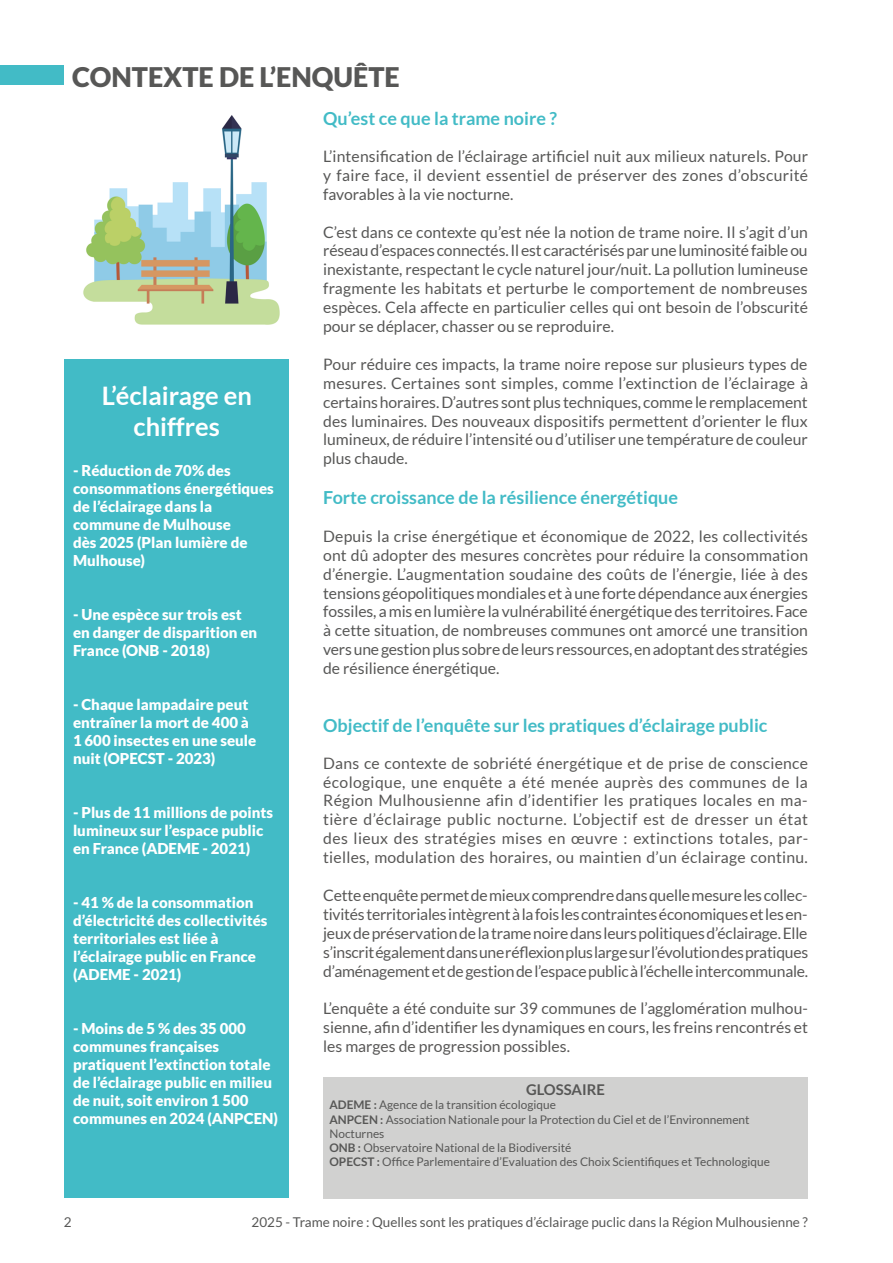
<style>
.page{position:relative;width:893px;height:1263px;background:#fff}
.page>*{position:absolute;margin:0;border:0;box-sizing:border-box;transform-origin:0 0}
.t1{font:900 27px "Lato";color:#575756}
.t2{font:700 25.5px/30.6px "Lato";color:#fff;text-align:center}
.t3{font:700 18px "Lato";color:#42bbc6}
.t4{font:15.75px/18.9px "Lato";color:#575756;text-align:justify}
.t5{font:15.75px/18.9px "Lato";color:#585756;text-align:justify}
.t6{font:900 15px/18px "Lato";color:#fff}
.t7{font:700 14.85px "Lato";color:#575756}
.t8{font:13.5px "Lato";color:#575756}
.t9{font:11.85px/14.2px "Lato";color:#575756}
.s1{font-weight:700}
</style>
<div class="page">
<div style="left:0;top:66px;width:64px;height:19px;background:#42bbc6"></div>
<div style="left:65px;top:359px;width:224px;height:839px;background:#42bbc6"></div>
<img style="left:83px;top:115px;width:197px;height:210px">
<div style="left:323px;top:1077px;width:485px;height:121px;background:#d1d1d0"></div>
<h1 class="t1" style="left:72px;top:61px;width:329px">CONTEXTE DE L’ENQUÊTE</h1>
<h2 class="t2" style="left:102px;top:380px;width:152px">L’éclairage en chiffres</h2>
<p class="t6" style="left:73px;top:461px;width:202px">- Réduction de 70% des consommations énergétiques de l’éclairage dans la commune de Mulhouse<br>dès 2025 (Plan lumière de<br>Mulhouse)</p>
<p class="t6" style="left:73px;top:605px;width:186px">- Une espèce sur trois est en danger de disparition en<br>France (ONB - 2018)</p>
<p class="t6" style="left:73px;top:695px;width:185px">- Chaque lampadaire peut entraîner la mort de 400 à<br>1 600 insectes en une seule nuit (OPECST - 2023)</p>
<p class="t6" style="left:73px;top:803px;width:202px">- Plus de 11 millions de points lumineux sur l’espace public en France (ADEME - 2021)</p>
<p class="t6" style="left:73px;top:893px;width:196px">- 41 % de la consommation d’électricité des collectivités territoriales est liée à l’éclairage public en France (ADEME - 2021)</p>
<p class="t6" style="left:73px;top:1019px;width:206px">- Moins de 5 % des 35 000 communes françaises pratiquent l’extinction totale de l’éclairage public en milieu de nuit, soit environ 1 500 communes en 2024 (ANPCEN)</p>
<p class="t3" style="left:323px;top:108px;width:235px">Qu’est ce que la trame noire ?</p>
<p class="t4" style="left:323px;top:147px;width:486px">L’intensification de l’éclairage artificiel nuit aux milieux naturels. Pour y faire face, il devient essentiel de préserver des zones d’obscurité favorables à la vie nocturne.</p>
<p class="t4" style="left:323px;top:222px;width:486px">C’est dans ce contexte qu’est née la notion de trame noire. Il s’agit d’un réseau d’espaces connectés. Il est caractérisés par une luminosité faible ou inexistante, respectant le cycle naturel jour/nuit. La pollution lumineuse fragmente les habitats et perturbe le comportement de nombreuses espèces. Cela affecte en particulier celles qui ont besoin de l’obscurité pour se déplacer, chasser ou se reproduire.</p>
<p class="t4" style="left:323px;top:355px;width:486px">Pour réduire ces impacts, la trame noire repose sur plusieurs types de mesures. Certaines sont simples, comme l’extinction de l’éclairage à certains horaires. D’autres sont plus techniques, comme le remplacement des luminaires. Des nouveaux dispositifs permettent d’orienter le flux lumineux, de réduire l’intensité ou d’utiliser une température de couleur plus chaude.</p>
<p class="t3" style="left:323px;top:487px;width:356px">Forte croissance de la résilience énergétique</p>
<p class="t4" style="left:323px;top:526px;width:486px">Depuis la crise énergétique et économique de 2022, les collectivités ont dû adopter des mesures concrètes pour réduire la consommation d’énergie. L’augmentation soudaine des coûts de l’énergie, liée à des tensions géopolitiques mondiales et à une forte dépendance aux énergies fossiles, a mis en lumière la vulnérabilité énergétique des territoires. Face à cette situation, de nombreuses communes ont amorcé une transition vers une gestion plus sobre de leurs ressources, en adoptant des stratégies de résilience énergétique.</p>
<p class="t3" style="left:323px;top:715px;width:446px">Objectif de l’enquête sur les pratiques d’éclairage public</p>
<p class="t5" style="left:323px;top:753px;width:486px">Dans ce contexte de sobriété énergétique et de prise de conscience écologique, une enquête a été menée auprès des communes de la Région Mulhousienne afin d’identifier les pratiques locales en ma&shy;tière d’éclairage public nocturne. L’objectif est de dresser un état des lieux des stratégies mises en œuvre : extinctions totales, par&shy;tielles, modulation des horaires, ou maintien d’un éclairage continu.</p>
<p class="t5" style="left:323px;top:886px;width:487px">Cette enquête permet de mieux comprendre dans quelle mesure les collec&shy;tivités territoriales intègrent à la fois les contraintes économiques et les en&shy;jeux de préservation de la trame noire dans leurs politiques d’éclairage. Elle s’inscrit également dans une réflexion plus large sur l’évolution des pratiques d’aménagement et de gestion de l’espace public à l’échelle intercommunale.</p>
<p class="t5" style="left:323px;top:999px;width:486px">L’enquête a été conduite sur 39 communes de l’agglomération mulhou&shy;sienne, afin d’identifier les dynamiques en cours, les freins rencontrés et les marges de progression possibles.</p>
<p class="t7" style="left:526px;top:1081px;width:80px">GLOSSAIRE</p>
<p class="t9" style="left:329px;top:1098px;width:442px"><span class="s1">ADEME :</span> Agence de la transition écologique<br><span class="s1">ANPCEN :</span> Association Nationale pour la Protection du Ciel et de l’Environnement Nocturnes<br><span class="s1">ONB :</span> Observatoire National de la Biodiversité<br><span class="s1">OPECST :</span> Office Parlementaire d’Evaluation des Choix Scientifiques et Technologique</p>
<p class="t8" style="left:64px;top:1214px;width:9px">2</p>
<p class="t8" style="left:252px;top:1215px;width:558px">2025 - Trame noire : Quelles sont les pratiques d’éclairage puclic dans la Région Mulhousienne ?</p>
</div>
